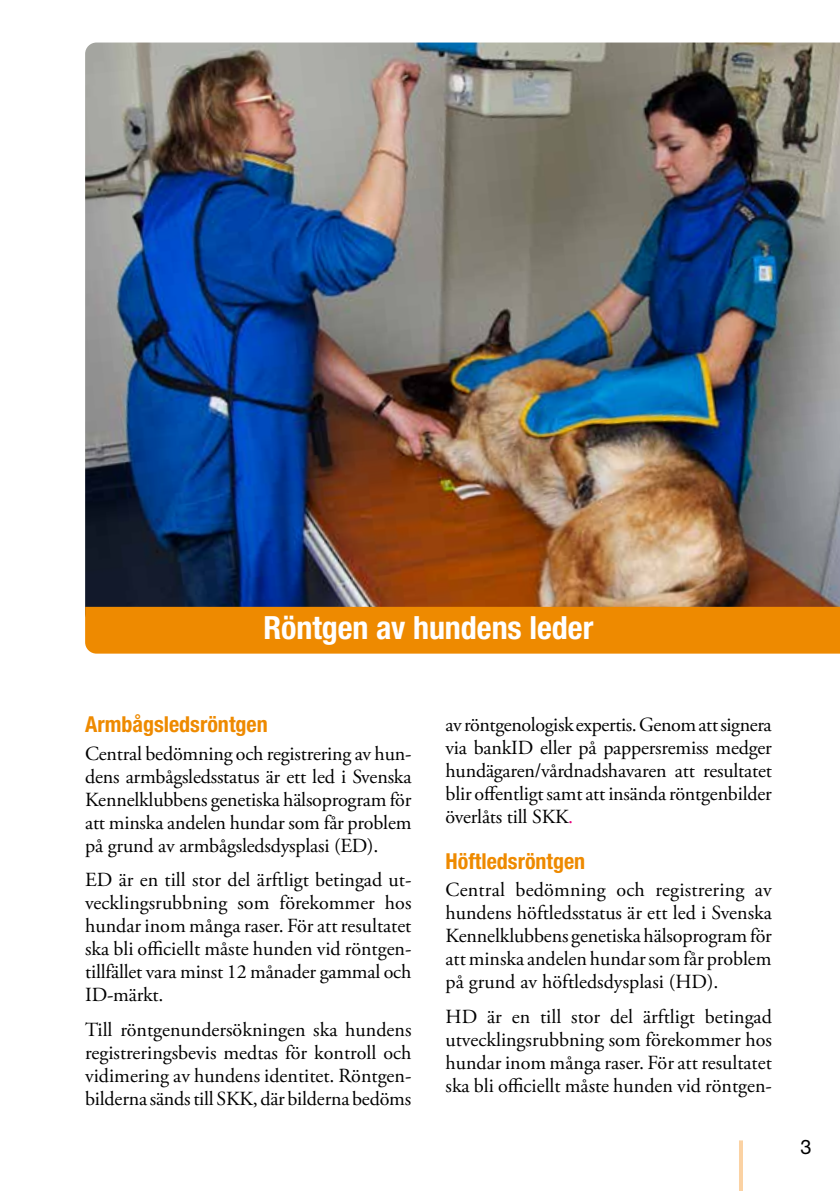
<style>
.page{position:relative;width:840px;height:1191px;background:#fff}
.page>*{position:absolute;margin:0;border:0;box-sizing:border-box;transform-origin:0 0}
.t1{font:700 condensed 32px "Helvetica Neue LT Std";color:#fff}
.t2{font:700 condensed 22px "Helvetica Neue LT Std";color:#ee8a00}
.t3{font:20px/23px "Adobe Garamond Pro";letter-spacing:-.01em;color:#000;text-align:justify}
.t4{font:20px "Helvetica Neue LT Std";color:#000}
.s1{color:#e6007d}
</style>
<div class="page">
<svg style="left:739px;top:1140px;width:3px;height:51px"></svg>
<img style="left:85px;top:43px;width:754px;height:564px">
<div style="left:85px;top:607px;width:754px;height:46px;background:#ee8a00"></div>
<h1 class="t1" style="left:263px;top:609px;width:331px">Röntgen av hundens leder</h1>
<p class="t2" style="left:85px;top:711px;width:184px">Armbågsledsröntgen</p>
<p class="t3" style="left:85px;top:742px;width:328px">Central bedömning och registrering av hun&shy;dens armbågsledsstatus är ett led i Svenska Kennelklubbens genetiska hälsoprogram för att minska andelen hundar som får problem på grund av armbågsledsdysplasi (ED).</p>
<p class="t3" style="left:85px;top:869px;width:328px">ED är en till stor del ärftligt betingad ut&shy;vecklingsrubbning som förekommer hos hundar inom många raser. För att resultatet ska bli officiellt måste hunden vid röntgen&shy;tillfället vara minst 12 månader gammal och ID-märkt.</p>
<p class="t3" style="left:85px;top:1018px;width:327px">Till röntgenundersökningen ska hundens registreringsbevis medtas för kontroll och vidimering av hundens identitet. Röntgen&shy;bilderna sänds till SKK, där bilderna bedöms</p>
<p class="t3" style="left:445px;top:714px;width:328px">av röntgenologisk expertis. Genom att signera via bankID eller på pappersremiss medger hundägaren/vårdnadshavaren att resultatet blir offentligt samt att insända röntgenbilder överlåts till SKK<span class="s1">.</span></p>
<p class="t2" style="left:445px;top:847px;width:141px">Höftledsröntgen</p>
<p class="t3" style="left:445px;top:879px;width:328px">Central bedömning och registrering av hundens höftledsstatus är ett led i Svenska Kennelklubbens genetiska hälsoprogram för att minska andelen hundar som får problem på grund av höftledsdysplasi (HD).</p>
<p class="t3" style="left:445px;top:1005px;width:328px">HD är en till stor del ärftligt betingad utvecklingsrubbning som förekommer hos hundar inom många raser. För att resultatet ska bli officiellt måste hunden vid röntgen-</p>
<p class="t4" style="left:800px;top:1135px;width:13px">3</p>
</div>
